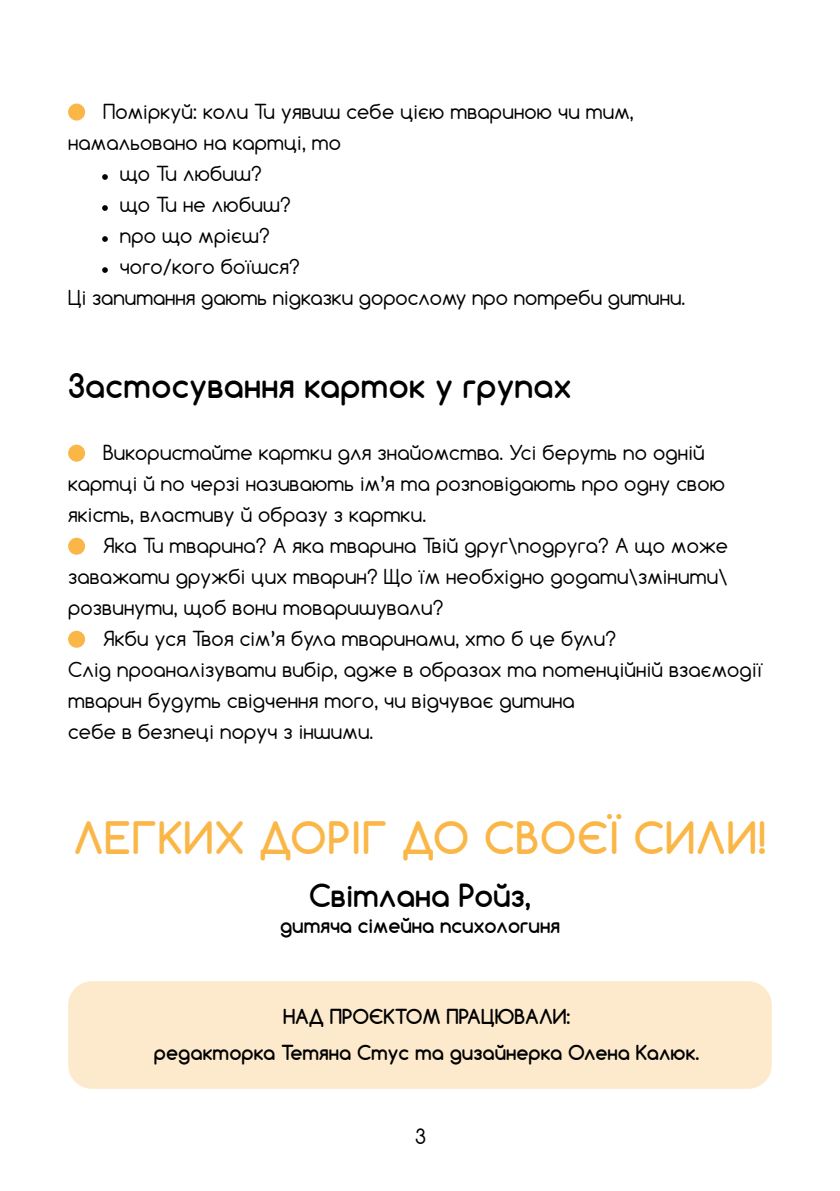
<style>
.page{position:relative;width:840px;height:1191px;background:#fff}
.page>*{position:absolute;margin:0;border:0;box-sizing:border-box;transform-origin:0 0}
.t1{font:700 42px "Comfortaa";letter-spacing:.03em;color:#fab748}
.t2{font:700 32px "Comfortaa";letter-spacing:.01em;color:#000}
.t3{font:700 30px "Comfortaa";color:#000}
.t4{font:20px "Comfortaa";color:#000}
.t5{font:19.6px/31px "Comfortaa";letter-spacing:.01em;color:#000}
.t6{font:700 19.6px/36px "Comfortaa";color:#000;text-align:center}
</style>
<div class="page">
<div style="left:68px;top:981px;width:703px;height:108px;background:#fdeacc;border-radius:24px"></div>
<div style="left:68px;top:104px;width:17px;height:17px;background:#fab748;border-radius:50%"></div>
<svg style="left:102px;top:174px;width:6px;height:6px"></svg>
<svg style="left:102px;top:205px;width:6px;height:6px"></svg>
<svg style="left:102px;top:236px;width:6px;height:6px"></svg>
<svg style="left:102px;top:267px;width:6px;height:6px"></svg>
<div style="left:68px;top:445px;width:17px;height:17px;background:#fab748;border-radius:50%"></div>
<div style="left:68px;top:538px;width:17px;height:17px;background:#fab748;border-radius:50%"></div>
<div style="left:68px;top:631px;width:17px;height:17px;background:#fab748;border-radius:50%"></div>
<p class="t5" style="left:103px;top:96px;width:532px">Поміркуй: коли Ти уявиш себе цією твариною чи тим,</p>
<p class="t5" style="left:68px;top:127px;width:274px">намальовано на картці, то</p>
<p class="t5" style="left:120px;top:158px;width:143px">що Ти любиш?</p>
<p class="t5" style="left:120px;top:189px;width:172px">що Ти не любиш?</p>
<p class="t5" style="left:120px;top:220px;width:151px">про що мрієш?</p>
<p class="t5" style="left:120px;top:251px;width:181px">чого/кого боїшся?</p>
<p class="t5" style="left:68px;top:282px;width:618px">Ці запитання дають підказки дорослому про потреби дитини.</p>
<h2 class="t2" style="left:68px;top:365px;width:504px">Застосування карток у групах</h2>
<p class="t5" style="left:68px;top:437px;width:658px;text-indent:35px">Використайте картки для знайомства. Усі беруть по одній картці й по черзі називають ім’я та розповідають про одну свою якість, властиву й образу з картки.</p>
<p class="t5" style="left:103px;top:530px;width:626px">Яка Ти тварина? А яка тварина Твій друг\подруга? А що може</p>
<p class="t5" style="left:68px;top:561px;width:660px">заважати дружбі цих тварин? Що їм необхідно додати\змінити\</p>
<p class="t5" style="left:68px;top:592px;width:376px">розвинути, щоб вони товаришували?</p>
<p class="t5" style="left:103px;top:623px;width:514px">Якби уся Твоя сім’я була тваринами, хто б це були?</p>
<p class="t5" style="left:68px;top:654px;width:695px">Слід проаналізувати вибір, адже в образах та потенційній взаємодії</p>
<p class="t5" style="left:68px;top:685px;width:508px">тварин будуть свідчення того, чи відчуває дитина</p>
<p class="t5" style="left:68px;top:716px;width:306px">себе в безпеці поруч з іншими.</p>
<h1 class="t1" style="left:74px;top:811px;width:693px">ЛЕГКИХ ДОРІГ ДО СВОЄЇ СИЛИ!</h1>
<h3 class="t3" style="left:309px;top:876px;width:223px">Світлана Ройз,</h3>
<p class="t6" style="left:280px;top:907px;width:281px">дитяча сімейна психологиня</p>
<p class="t6" style="left:154px;top:998px;width:546px">НАД ПРОЄКТОМ ПРАЦЮВАЛИ:<br>редакторка Тетяна Стус та дизайнерка Олена Калюк.</p>
<p class="t4" style="left:415px;top:1123px;width:12px">3</p>
</div>
